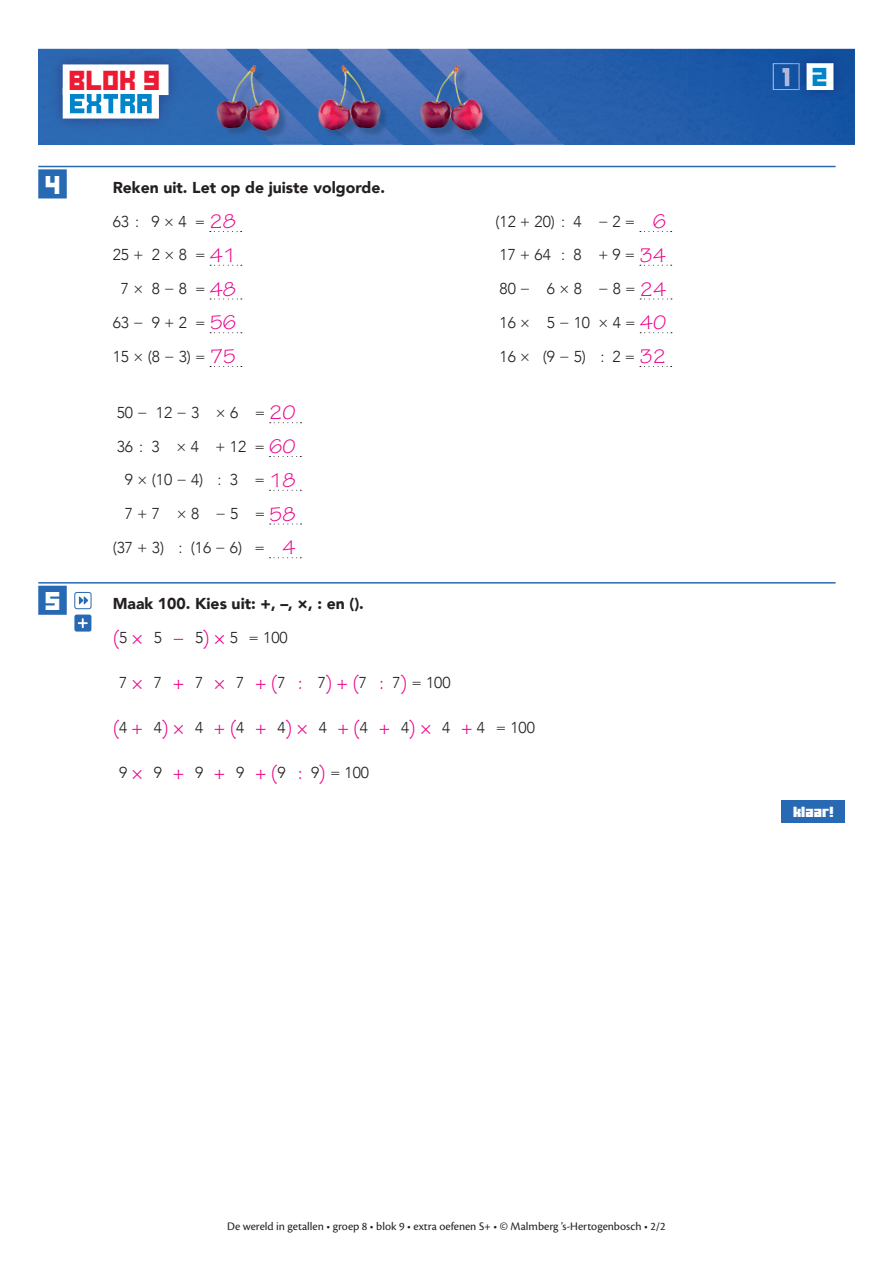
<style>
.page{position:relative;width:893px;height:1263px;background:#fff}
.page>*{position:absolute;margin:0;border:0;box-sizing:border-box;transform-origin:0 0}
.t1{font:21px "Tekton Pro";color:#ed028c}
.t2{font:19.2px "Ode to Idle Gaming";color:#ed1a33}
.t3{font:18.15px "Ode to Idle Gaming";color:#0084ca}
.t4{font:18px "Ode to Idle Gaming";color:#fff}
.t5{font:300 15.75px/33.8px "Avenir";color:#231f20;text-align:justify}
.t6{font:900 15.75px/33.8px "Avenir";color:#231f20}
.t7{font:12px "Cronos Pro";color:#231f20}
.t8{font:10.5px "Minercraftory";letter-spacing:.01em;color:#fff}
.s1{font-family:"Tekton Pro";font-weight:400;font-size:21px;color:#ed028c}
.s2{font-weight:300}
.s3{font-family:"Avenir";font-weight:300;font-size:15.75px;color:#231f20}
</style>
<div class="page">
<img style="left:38px;top:49px;width:817px;height:96px">
<img style="left:39px;top:49px;width:648px;height:93px">
<img style="left:49px;top:51px;width:113px;height:81px">
<svg style="left:162px;top:48px;width:409px;height:97px;background:#4e68a9"></svg>
<div style="left:63px;top:64px;width:106px;height:31px;background:#fff"></div>
<div style="left:63px;top:88px;width:96px;height:31px;background:#fff"></div>
<svg style="left:70px;top:94px;width:82px;height:19px"></svg>
<hr style="left:38px;top:166px;width:798px;height:1px;background:#2869b3">
<div style="left:38px;top:169px;width:29px;height:29px;background:#2869b3"></div>
<hr style="left:38px;top:582px;width:798px;height:1px;background:#2869b3">
<div style="left:38px;top:586px;width:29px;height:29px;background:#2869b3"></div>
<svg style="left:210px;top:231px;width:32px;height:1px"></svg>
<svg style="left:210px;top:265px;width:32px;height:1px"></svg>
<svg style="left:210px;top:299px;width:32px;height:1px"></svg>
<svg style="left:210px;top:332px;width:32px;height:1px"></svg>
<svg style="left:210px;top:366px;width:32px;height:1px"></svg>
<svg style="left:640px;top:231px;width:32px;height:1px"></svg>
<svg style="left:640px;top:265px;width:32px;height:1px"></svg>
<svg style="left:640px;top:299px;width:32px;height:1px"></svg>
<svg style="left:640px;top:332px;width:32px;height:1px"></svg>
<svg style="left:640px;top:366px;width:32px;height:1px"></svg>
<svg style="left:270px;top:422px;width:32px;height:1px"></svg>
<svg style="left:269px;top:456px;width:32px;height:1px"></svg>
<svg style="left:269px;top:490px;width:32px;height:1px"></svg>
<svg style="left:270px;top:524px;width:32px;height:1px"></svg>
<svg style="left:269px;top:557px;width:32px;height:1px"></svg>
<div style="left:74px;top:614px;width:17px;height:18px;background:#2869b3;border-radius:2px"></div>
<svg style="left:78px;top:618px;width:10px;height:10px"></svg>
<div style="left:74px;top:592px;width:17px;height:17px;border:1px solid #2869b3;border-radius:2px"></div>
<svg style="left:79px;top:596px;width:9px;height:9px"></svg>
<div style="left:781px;top:800px;width:64px;height:23px;background:#2869b3"></div>
<img style="left:773px;top:63px;width:21px;height:27px">
<img style="left:782px;top:68px;width:7px;height:18px">
<img style="left:794px;top:52px;width:52px;height:49px">
<div style="left:807px;top:64px;width:26px;height:26px;background:#fff"></div>
<div style="left:807px;top:63px;width:26px;height:27px;border:1px solid #fff"></div>
<p class="t2" style="left:70px;top:72px;width:93px">Blok 9</p>
<p class="t4" style="left:46px;top:177px;width:17px">4</p>
<p class="t6" style="left:113px;top:170px;width:274px">Reken uit. Let op de juiste volgorde.</p>
<p class="t5" style="left:113px;top:204px;width:125px">63 : 9 × 4 = <span class="s1">28</span></p>
<p class="t5" style="left:113px;top:238px;width:125px">25 + 2 × 8 = <span class="s1">41</span></p>
<p class="t5" style="left:121px;top:272px;width:117px">7 × 8 − 8 = <span class="s1">48</span></p>
<p class="t5" style="left:113px;top:305px;width:125px">63 − 9 + 2 = <span class="s1">56</span></p>
<p class="t5" style="left:113px;top:339px;width:125px">15 × (8 − 3) = <span class="s1">75</span></p>
<p class="t5" style="left:113px;top:395px;width:185px;text-align:right">50 − 12 − 3 × 6 = <span class="s1">20<br></span>36 : 3 × 4 + 12 = <span class="s1">60<br></span>9 × (10 − 4) : 3 = <span class="s1">18<br></span>7 + 7 × 8 − 5 = <span class="s1">58 </span>(37 + 3) : (16 − 6) = <span class="s1">4</span></p>
<p class="t5" style="left:495px;top:204px;width:172px">(12 + 20) : 4 − 2 = <span class="s1">6<br></span>17 + 64 : 8 + 9 = <span class="s1">34<br></span>80 − 6 × 8 − 8 = <span class="s1">24<br></span>16 × 5 − 10 × 4 = <span class="s1">40<br></span>16 × (9 − 5) : 2 = <span class="s1">32</span></p>
<p class="t4" style="left:46px;top:593px;width:17px">5</p>
<p class="t6" style="left:113px;top:586px;width:253px">Maak 100. Kies uit: +, –, ×, : en (). <span class="s1">(</span><span class="s2">5</span> <span class="s1">×</span> <span class="s2">5</span> <span class="s1">−</span> <span class="s2">5</span><span class="s1">)×</span> <span class="s2">5 = 100</span></p>
<p class="t5" style="left:119px;top:665px;width:333px">7 <span class="s1">×</span> 7 <span class="s1">+</span> 7 <span class="s1">×</span> 7 <span class="s1">+(</span>7 <span class="s1">:</span> 7<span class="s1">)+(</span>7 <span class="s1">:</span> 7<span class="s1">)</span> = 100</p>
<h1 class="t1" style="left:113px;top:716px;width:424px">(<span class="s3">4</span> + <span class="s3">4</span>)× <span class="s3">4</span> +(<span class="s3">4</span> + <span class="s3">4</span>)× <span class="s3">4</span> +(<span class="s3">4</span> + <span class="s3">4</span>)× <span class="s3">4</span> + <span class="s3">4 = 100</span></h1>
<p class="t5" style="left:119px;top:755px;width:251px">9 <span class="s1">×</span>9<span class="s1">+</span>9<span class="s1">+</span>9<span class="s1">+(</span>9 <span class="s1">:</span> 9<span class="s1">)</span> = 100</p>
<p class="t3" style="left:813px;top:69px;width:17px">2</p>
<p class="t8" style="left:793px;top:803px;width:42px">klaar!</p>
<p class="t7" style="left:227px;top:1219px;width:440px">De wereld in getallen • groep 8 • blok 9 • extra oefenen S+ • © Malmberg ’s-Hertogenbosch • 2/2</p>
</div>
